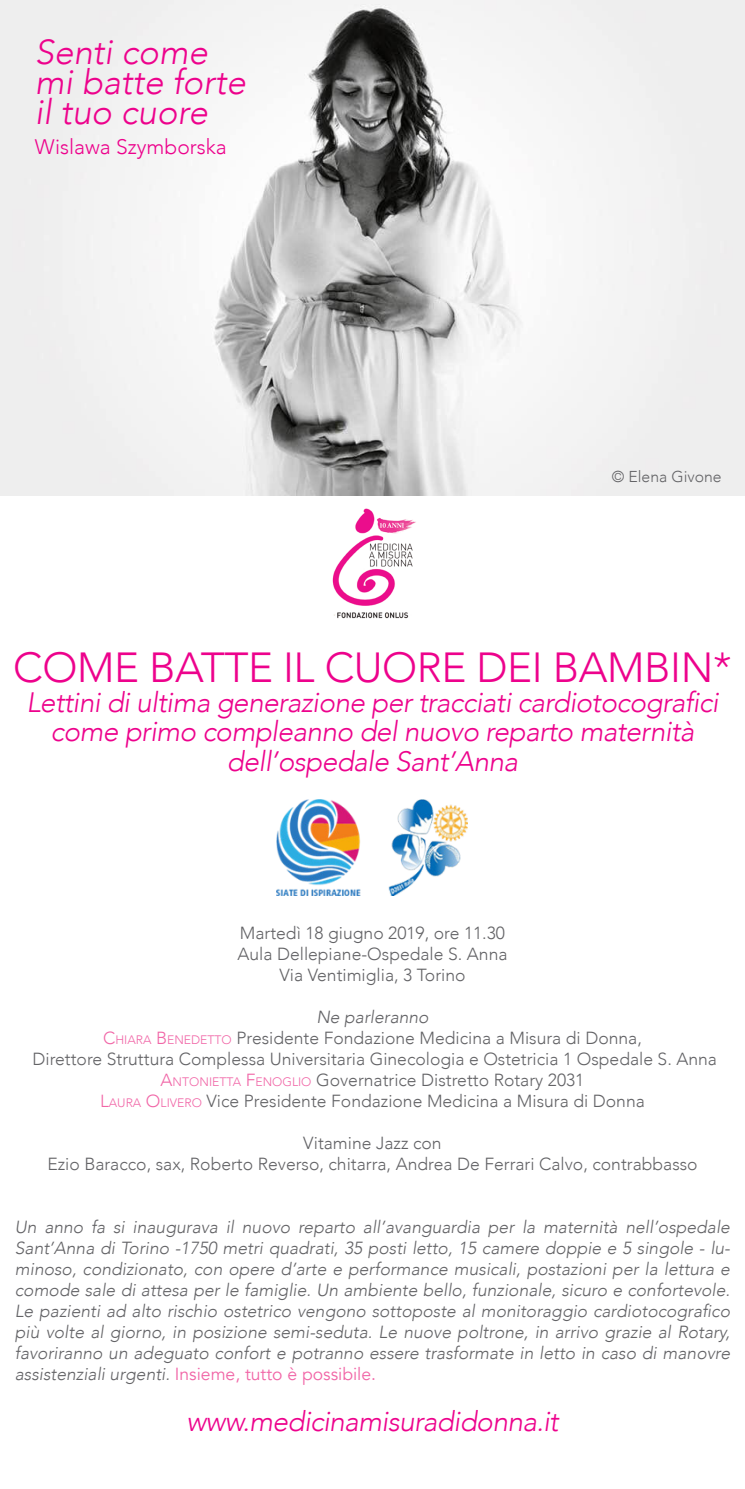
<style>
.page{position:relative;width:745px;height:1489px;background:#fff}
.page>*{position:absolute;margin:0;border:0;box-sizing:border-box;transform-origin:0 0}
.t1{font:300 42px "Avenir";letter-spacing:-.01em;color:#ed028c}
.t2{font:italic 300 34.65px "Avenir";color:#ed028c}
.t3{font:italic 300 28px/29.8px "Avenir";letter-spacing:-.02em;color:#ed028c;text-align:center}
.t4{font:300 21px "Avenir";color:#ed028c}
.t5{font:italic 300 17.5px/21px "Avenir";color:#636366;text-align:justify}
.t6{font:300 17.5px "Avenir";color:#636366}
.t7{font:300 15.75px "Avenir";color:#636366}
.s1{color:#f166a7}
.s2{font-size:12.25px;color:#f166a7}
.s3{font-weight:400;font-style:normal;color:#f166a7}
</style>
<div class="page">
<img style="left:0;top:0;width:744px;height:495px">
<img style="left:332px;top:508px;width:84px;height:111px">
<img style="left:276px;top:799px;width:191px;height:96px">
<p class="t2" style="left:35px;top:32px;width:174px">Senti come</p>
<p class="t2" style="left:35px;top:62px;width:212px">mi batte forte</p>
<p class="t2" style="left:35px;top:91px;width:174px">il tuo cuore</p>
<p class="t4" style="left:35px;top:134px;width:193px">Wislawa Szymborska</p>
<p class="t7" style="left:611px;top:467px;width:111px">© Elena Givone</p>
<p class="t1" style="left:13px;top:642px;width:719px">COME BATTE IL CUORE DEI BAMBIN*</p>
<p class="t3" style="left:26px;top:687px;width:693px">Lettini di ultima generazione per tracciati cardiotocografici come primo compleanno del nuovo reparto maternità</p>
<p class="t3" style="left:227px;top:746px;width:292px">dell’ospedale Sant’Anna</p>
<p class="t6" style="left:240px;top:922px;width:266px">Martedì 18 giugno 2019, ore 11.30</p>
<p class="t6" style="left:237px;top:943px;width:271px">Aula Dellepiane-Ospedale S. Anna</p>
<p class="t6" style="left:279px;top:964px;width:187px">Via Ventimiglia, 3 Torino</p>
<p class="t5" style="left:316px;top:1006px;width:114px">Ne parleranno</p>
<p class="t6" style="left:103px;top:1027px;width:540px"><span class="s1">C</span><span class="s2">HIARA</span> <span class="s1">B</span><span class="s2">ENEDETTO</span> Presidente Fondazione Medicina a Misura di Donna,</p>
<p class="t6" style="left:32px;top:1048px;width:685px">Direttore Struttura Complessa Universitaria Ginecologia e Ostetricia 1 Ospedale S. Anna</p>
<p class="t6" style="left:160px;top:1069px;width:425px"><span class="s1">A</span><span class="s2">NTONIETTA</span> <span class="s1">F</span><span class="s2">ENOGLIO</span> Governatrice Distretto Rotary 2031</p>
<p class="t6" style="left:100px;top:1090px;width:546px"><span class="s1">L</span><span class="s2">AURA</span> <span class="s1">O</span><span class="s2">LIVERO</span> Vice Presidente Fondazione Medicina a Misura di Donna</p>
<p class="t6" style="left:303px;top:1132px;width:140px">Vitamine Jazz con</p>
<p class="t6" style="left:47px;top:1153px;width:651px">Ezio Baracco, sax, Roberto Reverso, chitarra, Andrea De Ferrari Calvo, contrabbasso</p>
<p class="t5" style="left:15px;top:1216px;width:716px">Un anno fa si inaugurava il nuovo reparto all’avanguardia per la maternità nell’ospedale Sant’Anna di Torino -1750 metri quadrati, 35 posti letto, 15 camere doppie e 5 singole - lu&shy;minoso, condizionato, con opere d’arte e performance musicali, postazioni per la lettura e comode sale di attesa per le famiglie. Un ambiente bello, funzionale, sicuro e confortevole.<br>Le pazienti ad alto rischio ostetrico vengono sottoposte al monitoraggio cardiotocografico più volte al giorno, in posizione semi-seduta. Le nuove poltrone, in arrivo grazie al Rotary, favoriranno un adeguato confort e potranno essere trasformate in letto in caso di manovre assistenziali urgenti. <span class="s3">Insieme, tutto è possibile.</span></p>
<p class="t3" style="left:186px;top:1406px;width:373px">www.medicinamisuradidonna.it</p>
</div>
